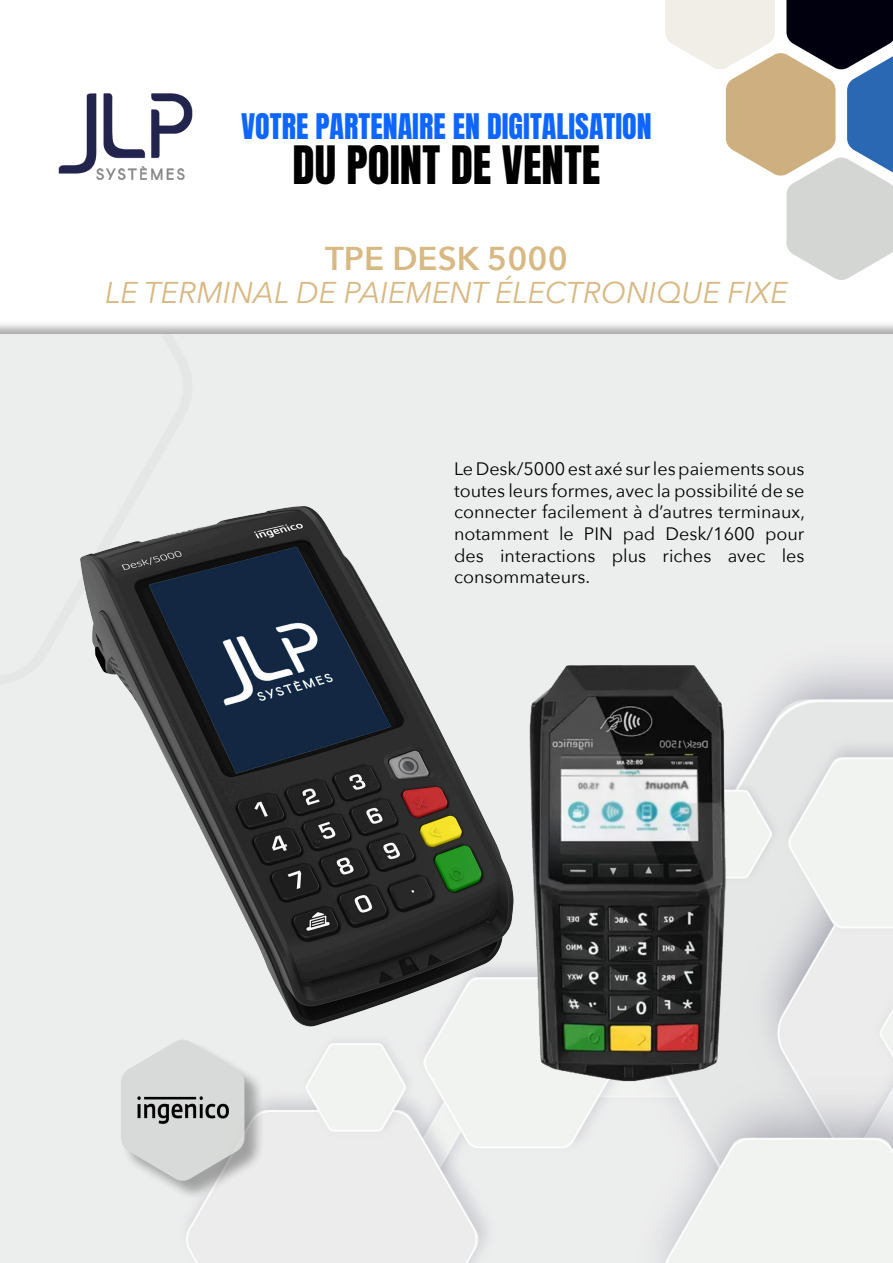
<style>
.page{position:relative;width:893px;height:1263px;background:#fff}
.page>*{position:absolute;margin:0;border:0;box-sizing:border-box;transform-origin:0 0}
.t1{font:45px "Anton";color:#000}
.t2{font:600 33px "Avenir Next";color:#d8b883}
.t3{font:italic 30px "Avenir Next";color:#d8b883}
.t4{font:30px "Anton";color:#0e66ff}
.t5{font:18px/21.6px "Avenir Next";color:#000;text-align:justify}
</style>
<div class="page">
<img style="left:58px;top:93px;width:135px;height:87px">
<svg style="left:665px;top:0;width:228px;height:280px"></svg>
<img style="left:75px;top:490px;width:444px;height:554px">
<img style="left:529px;top:664px;width:197px;height:418px">
<div style="left:122px;top:1040px;width:142px;height:161px;background:#000;opacity:.4"></div>
<svg style="left:121px;top:1039px;width:123px;height:142px;background:#d8dad9"></svg>
<img style="left:134px;top:1093px;width:98px;height:34px">
<p class="t4" style="left:241px;top:111px;width:412px">VOTRE PARTENAIRE EN DIGITALISATION</p>
<p class="t1" style="left:293px;top:142px;width:309px">DU POINT DE VENTE</p>
<p class="t2" style="left:325px;top:230px;width:244px">TPE DESK 5000</p>
<p class="t3" style="left:105px;top:267px;width:684px">LE TERMINAL DE PAIEMENT ÉLECTRONIQUE FIXE</p>
<p class="t5" style="left:454px;top:457px;width:352px">Le Desk/5000 est axé sur les paiements sous toutes leurs formes, avec la possibilité de se connecter facilement à d’autres terminaux, notamment le PIN pad Desk/1600 pour des interactions plus riches avec les consommateurs.</p>
</div>
